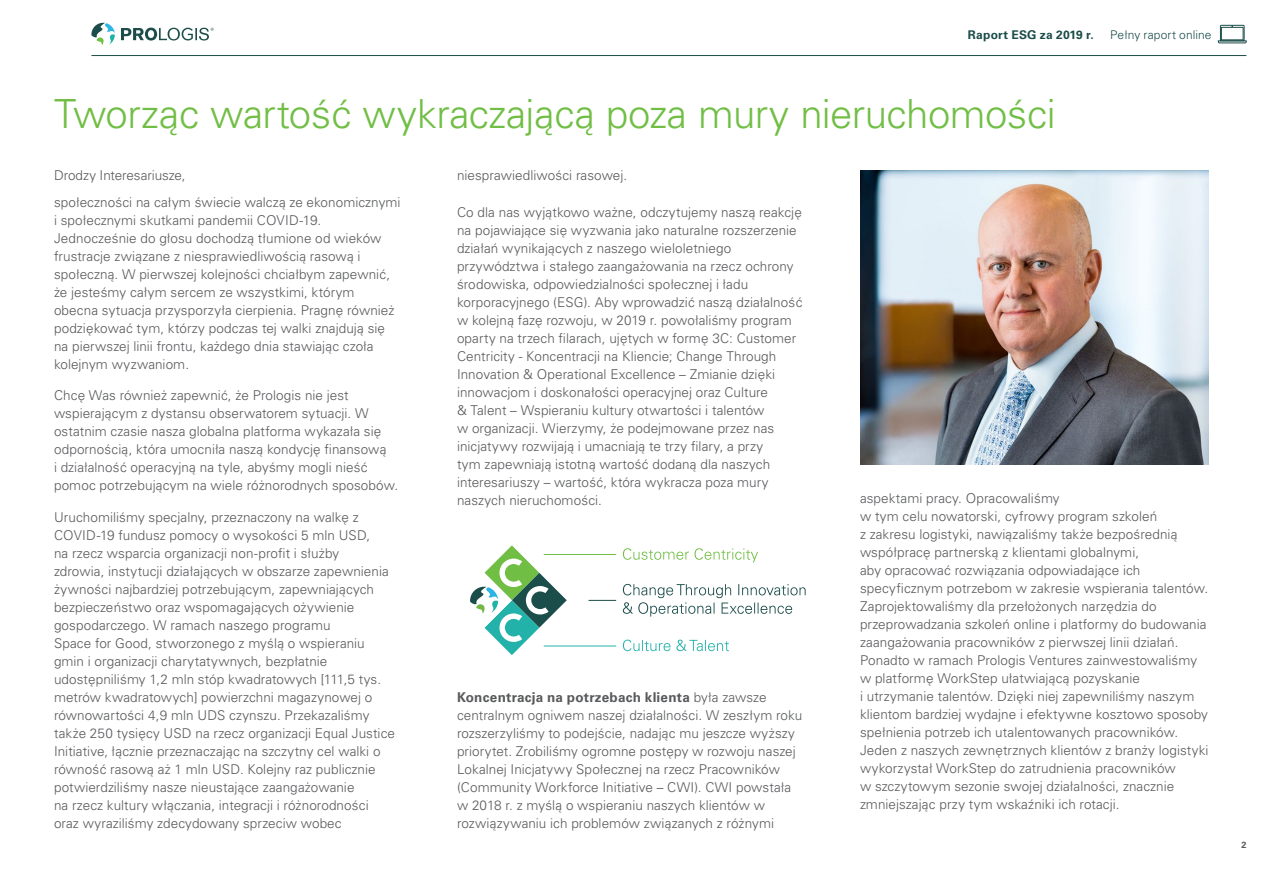
<style>
.page{position:relative;width:1263px;height:893px;background:#fff}
.page>*{position:absolute;margin:0;border:0;box-sizing:border-box;transform-origin:0 0}
.t1{font:300 40.2px "Univers LT Pro 45";letter-spacing:-.01em;color:#71be45}
.t2{font:300 13.5px/18px "Univers LT Pro 45";letter-spacing:.005em;color:#58595b}
.t3{font:700 13.5px "Univers LT Pro 65";letter-spacing:.02em;color:#58595b}
.t4{font:700 12px "Univers LT Pro 65";letter-spacing:.02em;color:#1b4d4a}
.t5{font:300 12px "Univers LT Pro 45";letter-spacing:.01em;color:#1b4d4a}
.t6{font:700 9px "Univers LT Pro 65";color:#58595b}
.s1{font-family:"Univers LT Pro 45";font-weight:300}
</style>
<div class="page">
<img style="left:860px;top:170px;width:349px;height:294px">
<svg style="left:470px;top:545px;width:97px;height:110px"></svg>
<hr style="left:544px;top:554px;width:72px;height:1px;background:#71be45">
<hr style="left:544px;top:646px;width:72px;height:1px;background:#23b2a9">
<svg style="left:588px;top:600px;width:28px;height:1px"></svg>
<svg style="left:623px;top:548px;width:135px;height:14px"></svg>
<svg style="left:623px;top:584px;width:183px;height:33px"></svg>
<svg style="left:623px;top:640px;width:106px;height:11px"></svg>
<hr style="left:91px;top:55px;width:1155px;height:1px;background:#1b4d4a">
<svg style="left:91px;top:23px;width:24px;height:22px"></svg>
<svg style="left:121px;top:28px;width:93px;height:13px"></svg>
<svg style="left:1218px;top:25px;width:28px;height:18px"></svg>
<p class="t4" style="left:968px;top:26px;width:127px">Raport ESG za 2019 r.</p>
<p class="t5" style="left:1110px;top:27px;width:103px">Pełny raport online</p>
<h1 class="t1" style="left:54px;top:88px;width:1003px">Tworząc wartość wykraczającą poza mury nieruchomości</h1>
<p class="t2" style="left:54px;top:161px;width:348px;line-height:27px">Drodzy Interesariusze,<br>społeczności na całym świecie walczą ze ekonomicznymi</p>
<p class="t2" style="left:54px;top:211px;width:342px">i społecznymi skutkami pandemii COVID-19.<br>Jednocześnie do głosu dochodzą tłumione od wieków frustracje związane z niesprawiedliwością rasową i społeczną. W pierwszej kolejności chciałbym zapewnić, że jesteśmy całym sercem ze wszystkimi, którym obecna sytuacja przysporzyła cierpienia. Pragnę również podziękować tym, którzy podczas tej walki znajdują się na pierwszej linii frontu, każdego dnia stawiając czoła kolejnym wyzwaniom.</p>
<p class="t2" style="left:54px;top:386px;width:346px">Chcę Was również zapewnić, że Prologis nie jest wspierającym z dystansu obserwatorem sytuacji. W ostatnim czasie nasza globalna platforma wykazała się odpornością, która umocniła naszą kondycję finansową<br>i działalność operacyjną na tyle, abyśmy mogli nieść pomoc potrzebującym na wiele różnorodnych sposobów.</p>
<p class="t2" style="left:54px;top:508px;width:343px">Uruchomiliśmy specjalny, przeznaczony na walkę z COVID-19 fundusz pomocy o wysokości 5 mln USD,<br>na rzecz wsparcia organizacji non-profit i służby<br>zdrowia, instytucji działających w obszarze zapewnienia żywności najbardziej potrzebującym, zapewniających bezpieczeństwo oraz wspomagających ożywienie gospodarczego. W ramach naszego programu<br>Space for Good, stworzonego z myślą o wspieraniu gmin i organizacji charytatywnych, bezpłatnie udostępniliśmy 1,2 mln stóp kwadratowych [111,5 tys. metrów kwadratowych] powierzchni magazynowej o równowartości 4,9 mln UDS czynszu. Przekazaliśmy także 250 tysięcy USD na rzecz organizacji Equal Justice Initiative, łącznie przeznaczając na szczytny cel walki o równość rasową aż 1 mln USD. Kolejny raz publicznie potwierdziliśmy nasze nieustające zaangażowanie<br>na rzecz kultury włączania, integracji i różnorodności oraz wyraziliśmy zdecydowany sprzeciw wobec</p>
<p class="t2" style="left:457px;top:166px;width:172px">niesprawiedliwości rasowej.</p>
<p class="t2" style="left:457px;top:202px;width:347px">Co dla nas wyjątkowo ważne, odczytujemy naszą reakcję na pojawiające się wyzwania jako naturalne rozszerzenie działań wynikających z naszego wieloletniego przywództwa i stałego zaangażowania na rzecz ochrony środowiska, odpowiedzialności społecznej i ładu korporacyjnego (ESG). Aby wprowadzić naszą działalność w kolejną fazę rozwoju, w 2019 r. powołaliśmy program oparty na trzech filarach, ujętych w formę 3C: Customer Centricity - Koncentracji na Kliencie; Change Through Innovation &amp; Operational Excellence – Zmianie dzięki innowacjom i doskonałości operacyjnej oraz Culture<br>&amp; Talent – Wspieraniu kultury otwartości i talentów<br>w organizacji. Wierzymy, że podejmowane przez nas inicjatywy rozwijają i umacniają te trzy filary, a przy<br>tym zapewniają istotną wartość dodaną dla naszych interesariuszy – wartość, która wykracza poza mury naszych nieruchomości.</p>
<p class="t3" style="left:457px;top:687px;width:311px">Koncentracja na potrzebach klienta <span class="s1">była zawsze</span></p>
<p class="t2" style="left:457px;top:705px;width:347px">centralnym ogniwem naszej działalności. W zeszłym roku rozszerzyliśmy to podejście, nadając mu jeszcze wyższy priorytet. Zrobiliśmy ogromne postępy w rozwoju naszej Lokalnej Inicjatywy Społecznej na rzecz Pracowników (Community Workforce Initiative – CWI). CWI powstała w 2018 r. z myślą o wspieraniu naszych klientów w rozwiązywaniu ich problemów związanych z różnymi</p>
<p class="t2" style="left:860px;top:489px;width:350px">aspektami pracy. Opracowaliśmy<br>w tym celu nowatorski, cyfrowy program szkoleń<br>z zakresu logistyki, nawiązaliśmy także bezpośrednią współpracę partnerską z klientami globalnymi,<br>aby opracować rozwiązania odpowiadające ich specyficznym potrzebom w zakresie wspierania talentów.<br>Zaprojektowaliśmy dla przełożonych narzędzia do przeprowadzania szkoleń online i platformy do budowania zaangażowania pracowników z pierwszej linii działań.<br>Ponadto w ramach Prologis Ventures zainwestowaliśmy w platformę WorkStep ułatwiającą pozyskanie<br>i utrzymanie talentów. Dzięki niej zapewniliśmy naszym klientom bardziej wydajne i efektywne kosztowo sposoby spełnienia potrzeb ich utalentowanych pracowników.<br>Jeden z naszych zewnętrznych klientów z branży logistyki wykorzystał WorkStep do zatrudnienia pracowników<br>w szczytowym sezonie swojej działalności, znacznie zmniejszając przy tym wskaźniki ich rotacji.</p>
<p class="t6" style="left:1241px;top:838px;width:7px">2</p>
</div>
